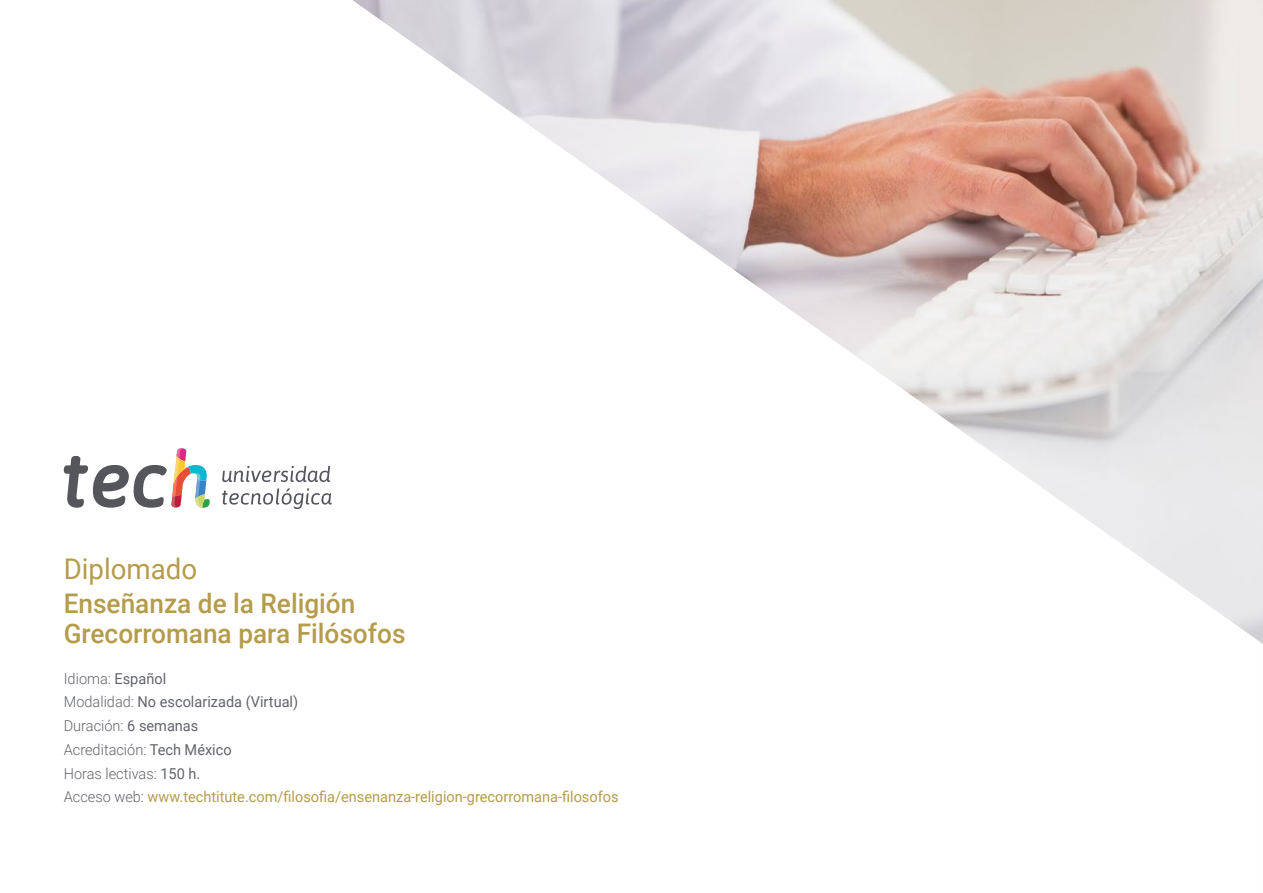
<style>
.page{position:relative;width:1263px;height:893px;background:#fff}
.page>*{position:absolute;margin:0;border:0;box-sizing:border-box;transform-origin:0 0}
.t1{font:28.5px "Roboto";color:#b49c4b}
.t2{font:500 27px/30px "Roboto";color:#b49c4b}
.t3{font:15px/23.7px "Roboto";color:#b49c4b}
.s1{font-weight:300;color:#61646a}
.s2{color:#61646a}
</style>
<div class="page">
<img style="left:352px;top:0;width:911px;height:644px">
<svg style="left:64px;top:448px;width:146px;height:60px"></svg>
<svg style="left:222px;top:466px;width:108px;height:16px"></svg>
<svg style="left:222px;top:488px;width:110px;height:21px"></svg>
<h1 class="t1" style="left:64px;top:549px;width:135px">Diplomado</h1>
<h2 class="t2" style="left:64px;top:587px;width:343px">Enseñanza de la Religión<br>Grecorromana para Filósofos</h2>
<p class="t3" style="left:64px;top:666px;width:556px"><span class="s1">Idioma:</span> <span class="s2">Español<br></span><span class="s1">Modalidad:</span> <span class="s2">No escolarizada (Virtual)<br></span><span class="s1">Duración:</span> <span class="s2">6 semanas<br></span><span class="s1">Acreditación:</span> <span class="s2">Tech México<br></span><span class="s1">Horas lectivas:</span> <span class="s2">150 h.<br></span><span class="s1">Acceso web:</span> www.techtitute.com/filosofia/ensenanza-religion-grecorromana-filosofos</p>
</div>
